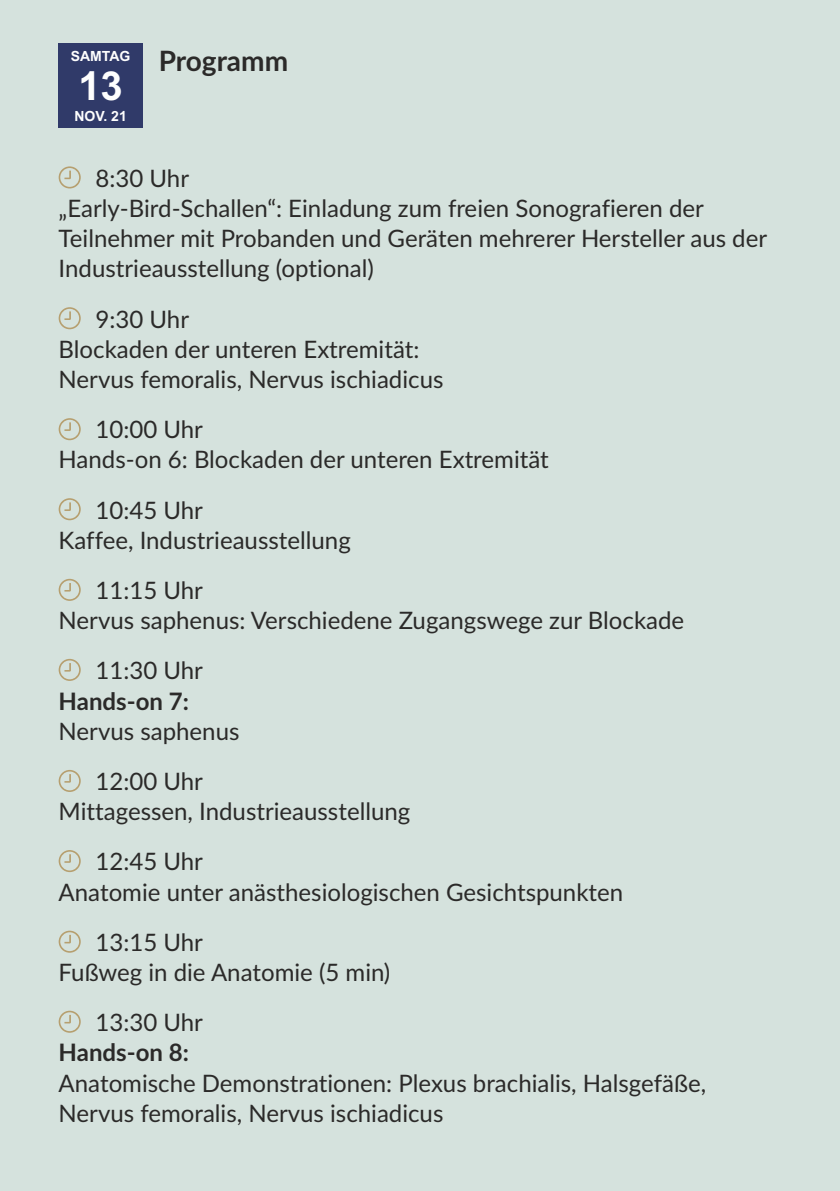
<style>
.page{position:relative;width:840px;height:1191px;background:#fff}
.page>*{position:absolute;margin:0;border:0;box-sizing:border-box;transform-origin:0 0}
.t1{font:700 40px "Arial";color:#fefefe}
.t2{font:700 28px "Lato";letter-spacing:-.005em;color:#2b2a29}
.t3{font:24px/30.2px "Lato";color:#2b2a29}
.t4{font:700 24px "Lato";color:#2b2a29}
.t5{font:700 14px "Arial";color:#fefefe}
</style>
<div class="page">
<div style="left:0;top:0;width:839px;height:1191px;background:#d5e2dd"></div>
<div style="left:58px;top:44px;width:84px;height:84px;background:#303a69"></div>
<svg style="left:59px;top:166px;width:22px;height:22px"></svg>
<svg style="left:59px;top:307px;width:22px;height:22px"></svg>
<svg style="left:59px;top:418px;width:22px;height:22px"></svg>
<svg style="left:59px;top:498px;width:22px;height:22px"></svg>
<svg style="left:59px;top:579px;width:22px;height:22px"></svg>
<svg style="left:59px;top:659px;width:22px;height:22px"></svg>
<svg style="left:59px;top:850px;width:22px;height:22px"></svg>
<svg style="left:59px;top:770px;width:22px;height:22px"></svg>
<svg style="left:59px;top:930px;width:22px;height:22px"></svg>
<svg style="left:59px;top:1010px;width:22px;height:22px"></svg>
<p class="t2" style="left:71px;top:48px;width:219px"><sup>SAMTAG</sup> Programm</p>
<h1 class="t1" style="left:78px;top:71px;width:46px">13</h1>
<p class="t5" style="left:74px;top:111px;width:54px">NOV. 21</p>
<p class="t3" style="left:59px;top:164px;width:709px;text-indent:37px">8:30 Uhr<br>„Early-Bird-Schallen“: Einladung zum freien Sonografieren der Teilnehmer mit Probanden und Geräten mehrerer Hersteller aus der Industrieausstellung (optional)</p>
<p class="t3" style="left:59px;top:305px;width:386px;text-indent:37px">9:30 Uhr<br>Blockaden der unteren Extremität:<br>Nervus femoralis, Nervus ischiadicus</p>
<p class="t3" style="left:59px;top:416px;width:491px;text-indent:37px">10:00 Uhr<br>Hands-on 6: Blockaden der unteren Extremität</p>
<p class="t3" style="left:59px;top:496px;width:293px;text-indent:37px">10:45 Uhr<br>Kaffee, Industrieausstellung</p>
<p class="t3" style="left:59px;top:576px;width:626px;text-indent:37px">11:15 Uhr<br>Nervus saphenus: Verschiedene Zugangswege zur Blockade</p>
<p class="t3" style="left:95px;top:657px;width:109px">11:30 Uhr</p>
<p class="t4" style="left:59px;top:690px;width:132px">Hands-on 7:</p>
<p class="t3" style="left:59px;top:707px;width:182px;line-height:50.2px;text-align:center">Nervus saphenus<br>12:00 Uhr</p>
<p class="t3" style="left:95px;top:788px;width:316px;line-height:50.2px;text-indent:-37px">Mittagessen, Industrieausstellung<br>12:45 Uhr</p>
<p class="t3" style="left:95px;top:868px;width:529px;line-height:50.2px;text-indent:-37px">Anatomie unter anästhesiologischen Gesichtspunkten<br>13:15 Uhr</p>
<p class="t3" style="left:95px;top:948px;width:296px;line-height:50.2px;text-indent:-37px">Fußweg in die Anatomie (5 min)<br>13:30 Uhr</p>
<p class="t4" style="left:59px;top:1042px;width:132px">Hands-on 8:</p>
<p class="t3" style="left:59px;top:1069px;width:648px">Anatomische Demonstrationen: Plexus brachialis, Halsgefäße,<br>Nervus femoralis, Nervus ischiadicus</p>
</div>
